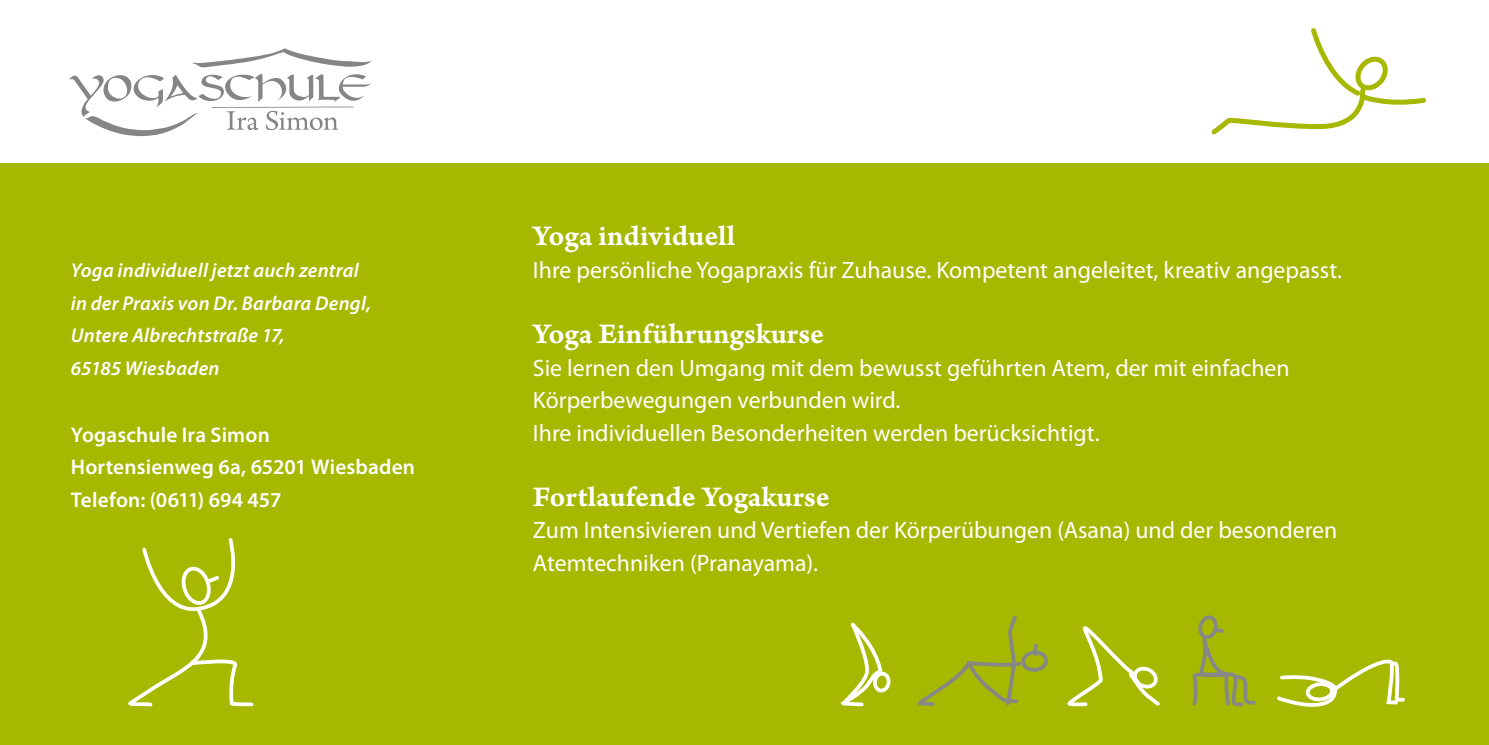
<style>
.page{position:relative;width:1489px;height:745px;background:#fff}
.page>*{position:absolute;margin:0;border:0;box-sizing:border-box;transform-origin:0 0}
.t1{font:30px "Arno Pro Smbd Caption";color:#fff}
.t2{font:23.75px/32.5px "Myriad Pro";color:#fff}
.t3{font:600 21.25px/32.5px "Myriad Pro";letter-spacing:.005em;color:#fff}
.t4{font:italic 600 20px/32.5px "Myriad Pro";letter-spacing:.01em;color:#fff}
</style>
<div class="page">
<div style="left:0;top:163px;width:1488px;height:581px;background:#a6b800"></div>
<svg style="left:1211px;top:28px;width:215px;height:107px"></svg>
<svg style="left:128px;top:538px;width:126px;height:169px"></svg>
<svg style="left:192px;top:48px;width:179px;height:19px"></svg>
<svg style="left:69px;top:74px;width:302px;height:62px"></svg>
<svg style="left:1192px;top:615px;width:64px;height:92px"></svg>
<svg style="left:1067px;top:626px;width:93px;height:81px"></svg>
<svg style="left:840px;top:622px;width:51px;height:85px"></svg>
<svg style="left:1277px;top:659px;width:128px;height:48px"></svg>
<svg style="left:919px;top:615px;width:129px;height:91px"></svg>
<p class="t4" style="left:71px;top:254px;width:302px">Yoga individuell jetzt auch zentral in der Praxis von Dr. Barbara Dengl,<br>Untere Albrechtstraße 17,<br>65185 Wiesbaden</p>
<p class="t3" style="left:71px;top:418px;width:345px">Yogaschule Ira Simon<br>Hortensienweg 6a, 65201 Wiesbaden<br>Telefon: (0611) 694 457</p>
<p class="t1" style="left:533px;top:218px;width:204px">Yoga individuell</p>
<p class="t2" style="left:533px;top:254px;width:810px">Ihre persönliche Yogapraxis für Zuhause. Kompetent angeleitet, kreativ angepasst.</p>
<p class="t1" style="left:533px;top:316px;width:292px">Yoga Einführungskurse</p>
<p class="t2" style="left:533px;top:351px;width:758px">Sie lernen den Umgang mit dem bewusst geführten Atem, der mit einfachen<br>Körperbewegungen verbunden wird.<br>Ihre individuellen Besonderheiten werden berücksichtigt.</p>
<p class="t1" style="left:533px;top:478px;width:298px">Fortlaufende Yogakurse</p>
<p class="t2" style="left:533px;top:514px;width:805px">Zum Intensivieren und Vertiefen der Körperübungen (Asana) und der besonderen<br>Atemtechniken (Pranayama).</p>
</div>
